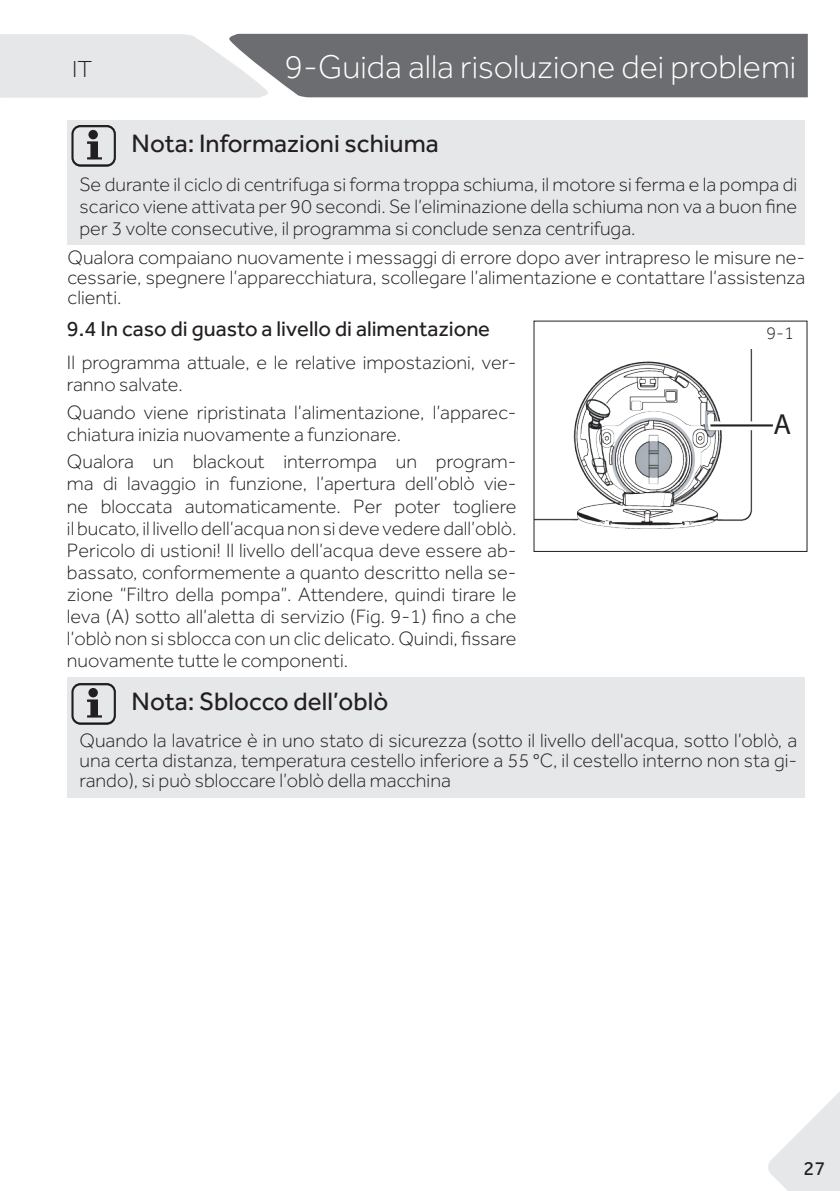
<style>
.page{position:relative;width:840px;height:1191px;background:#fff}
.page>*{position:absolute;margin:0;border:0;box-sizing:border-box;transform-origin:0 0}
.t1{font:300 34px "Effra";color:#fff}
.t2{font:29.2px "Myriad Pro";color:#231f20}
.t3{font:26px "Effra";color:#231f20}
.t4{font:300 24px "Effra";color:#231f20}
.t5{font:22px "Effra";color:#231f20}
.t6{font:300 20px/22px "Effra";color:#231f20;text-align:justify}
.t7{font:20px "Effra";color:#231f20}
.t8{font:300 18px "Effra";color:#231f20}
</style>
<div class="page">
<svg style="left:768px;top:1092px;width:71px;height:99px"></svg>
<svg style="left:0;top:34px;width:807px;height:64px;background:#959698"></svg>
<div style="left:67px;top:120px;width:737px;height:124px;background:#e6e7e9"></div>
<svg style="left:72px;top:125px;width:43px;height:41px"></svg>
<div style="left:88px;top:130px;width:10px;height:9px;background:#231f20;border-radius:50%"></div>
<div style="left:67px;top:677px;width:737px;height:121px;background:#e6e7e9"></div>
<svg style="left:72px;top:683px;width:43px;height:41px"></svg>
<div style="left:88px;top:688px;width:10px;height:9px;background:#231f20;border-radius:50%"></div>
<svg style="left:535px;top:349px;width:237px;height:180px"></svg>
<svg style="left:708px;top:423px;width:63px;height:6px"></svg>
<hr style="left:710px;top:424px;width:62px;height:2px;background:#231f20">
<p class="t4" style="left:72px;top:55px;width:22px">IT</p>
<h1 class="t1" style="left:284px;top:48px;width:513px">9-Guida alla risoluzione dei problemi</h1>
<h3 class="t3" style="left:131px;top:128px;width:308px">Nota: Informazioni schiuma</h3>
<p class="t6" style="left:79px;top:173px;width:718px">Se durante il ciclo di centrifuga si forma troppa schiuma, il motore si ferma e la pompa di scarico viene attivata per 90 secondi. Se l’eliminazione della schiuma non va a buon fine per 3 volte consecutive, il programma si conclude senza centrifuga.</p>
<p class="t6" style="left:67px;top:248px;width:739px;line-height:20px">Qualora compaiano nuovamente i messaggi di errore dopo aver intrapreso le misure ne&shy;cessarie, spegnere l’apparecchiatura, scollegare l’alimentazione e contattare l’assistenza clienti.</p>
<p class="t5" style="left:67px;top:315px;width:424px">9.4 In caso di guasto a livello di alimentazione</p>
<p class="t6" style="left:67px;top:351px;width:451px">Il programma attuale, e le relative impostazioni, ver&shy;ranno salvate.</p>
<p class="t6" style="left:67px;top:401px;width:451px">Quando viene ripristinata l’alimentazione, l’apparec&shy;chiatura inizia nuovamente a funzionare.</p>
<p class="t6" style="left:67px;top:451px;width:451px">Qualora un blackout interrompa un program&shy;ma di lavaggio in funzione, l’apertura dell’oblò vie&shy;ne bloccata automaticamente. Per poter togliere il bucato, il livello dell’acqua non si deve vedere dall’oblò.<br>Pericolo di ustioni! Il livello dell’acqua deve essere ab&shy;bassato, conformemente a quanto descritto nella se&shy;zione “Filtro della pompa”. Attendere, quindi tirare le leva (A) sotto all’aletta di servizio (Fig. 9-1) fino a che l’oblò non si sblocca con un clic delicato. Quindi, fissare nuovamente tutte le componenti.</p>
<p class="t8" style="left:766px;top:322px;width:29px">9-1</p>
<h2 class="t2" style="left:772px;top:406px;width:19px">A</h2>
<h3 class="t3" style="left:131px;top:686px;width:258px">Nota: Sblocco dell’oblò</h3>
<p class="t6" style="left:79px;top:730px;width:718px;line-height:20px">Quando la lavatrice è in uno stato di sicurezza (sotto il livello dell'acqua, sotto l’oblò, a una certa distanza, temperatura cestello inferiore a 55 °C, il cestello interno non sta gi&shy;rando), si può sbloccare l’oblò della macchina</p>
<p class="t7" style="left:803px;top:1156px;width:23px">27</p>
</div>
